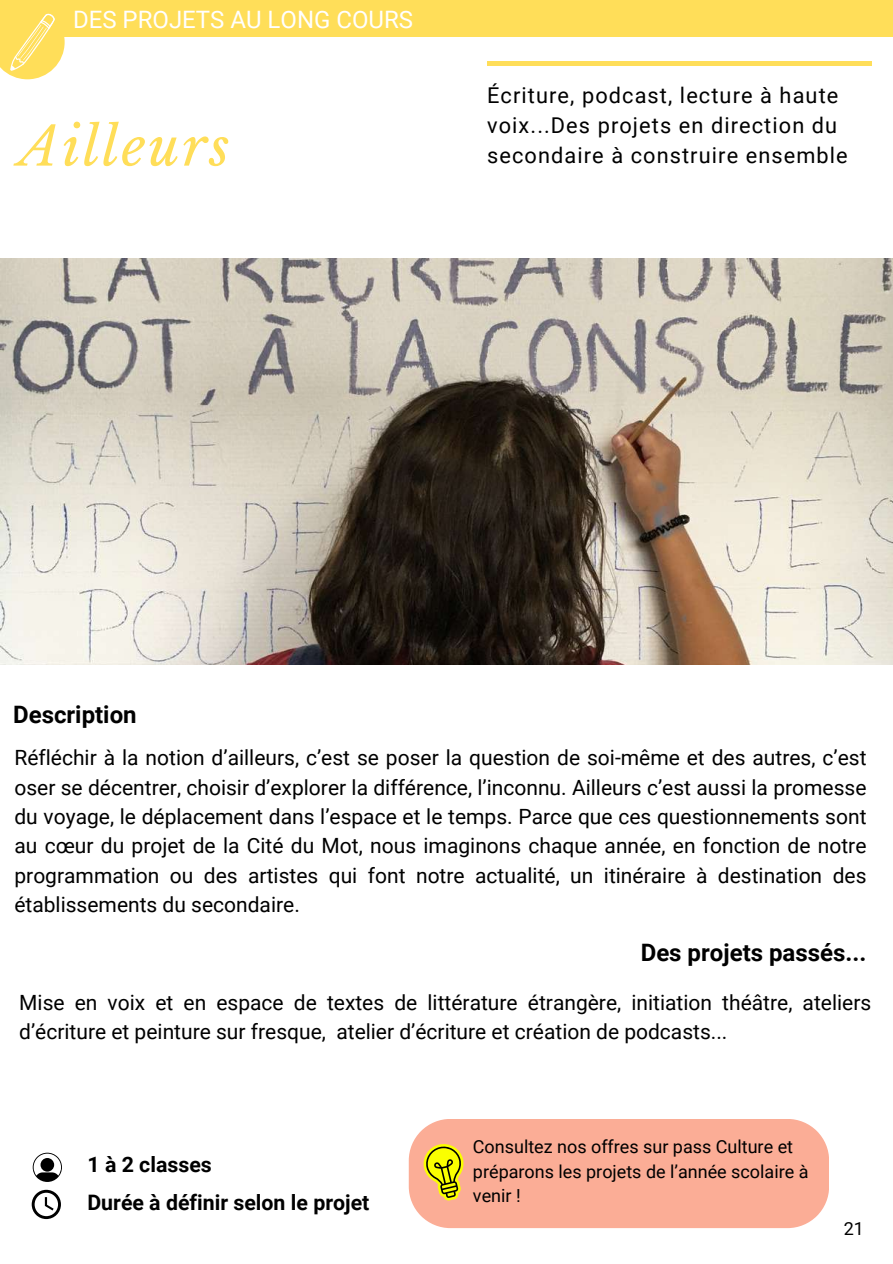
<style>
.page{position:relative;width:893px;height:1264px;background:#fff}
.page>*{position:absolute;margin:0;border:0;box-sizing:border-box;transform-origin:0 0}
.t1{font:italic 52.95px "Libre Baskerville";letter-spacing:.05em;color:#ffde59}
.t2{font:700 24px "Roboto";color:#000}
.t3{font:24px "Roboto";color:#fff}
.t4{font:21.75px/30.3px "Roboto";letter-spacing:.05em;color:#000}
.t5{font:700 21.3px/37.7px "Roboto";color:#000}
.t6{font:21px/29.2px "Roboto";color:#000;text-align:justify}
.t7{font:18px/24.8px "Roboto";color:#000}
</style>
<div class="page">
<hr style="left:487px;top:62px;width:383px;height:3px;background:#ffde59">
<img style="left:0;top:258px;width:892px;height:406px">
<svg style="left:33px;top:1152px;width:29px;height:29px"></svg>
<svg style="left:32px;top:1189px;width:29px;height:29px"></svg>
<div style="left:409px;top:1119px;width:420px;height:109px;background:#fbad96"></div>
<svg style="left:421px;top:1143px;width:43px;height:57px;background:#d2b935"></svg>
<div style="left:0;top:0;width:892px;height:36px;background:#ffde59"></div>
<svg style="left:0;top:13px;width:65px;height:66px"></svg>
<p class="t3" style="left:73px;top:5px;width:341px">DES PROJETS AU LONG COURS</p>
<h1 class="t1" style="left:19px;top:114px;width:212px">Ailleurs</h1>
<p class="t4" style="left:487px;top:80px;width:362px">Écriture, podcast, lecture à haute voix...Des projets en direction du secondaire à construire ensemble</p>
<p class="t2" style="left:13px;top:700px;width:125px">Description</p>
<p class="t6" style="left:14px;top:743px;width:853px">Réfléchir à la notion d’ailleurs, c’est se poser la question de soi-même et des autres, c’est oser se décentrer, choisir d’explorer la différence, l’inconnu. Ailleurs c’est aussi la promesse du voyage, le déplacement dans l’espace et le temps. Parce que ces questionnements sont au cœur du projet de la Cité du Mot, nous imaginons chaque année, en fonction de notre programmation ou des artistes qui font notre actualité, un itinéraire à destination des établissements du secondaire.</p>
<p class="t2" style="left:640px;top:939px;width:227px">Des projets passés...</p>
<p class="t6" style="left:19px;top:987px;width:853px">Mise en voix et en espace de textes de littérature étrangère, initiation théâtre, ateliers d’écriture et peinture sur fresque, atelier d’écriture et création de podcasts...</p>
<p class="t5" style="left:87px;top:1145px;width:283px">1 à 2 classes<br>Durée à définir selon le projet</p>
<p class="t7" style="left:473px;top:1134px;width:337px">Consultez nos offres sur pass Culture et préparons les projets de l’année scolaire à venir !</p>
<p class="t7" style="left:843px;top:1216px;width:22px">21</p>
</div>
